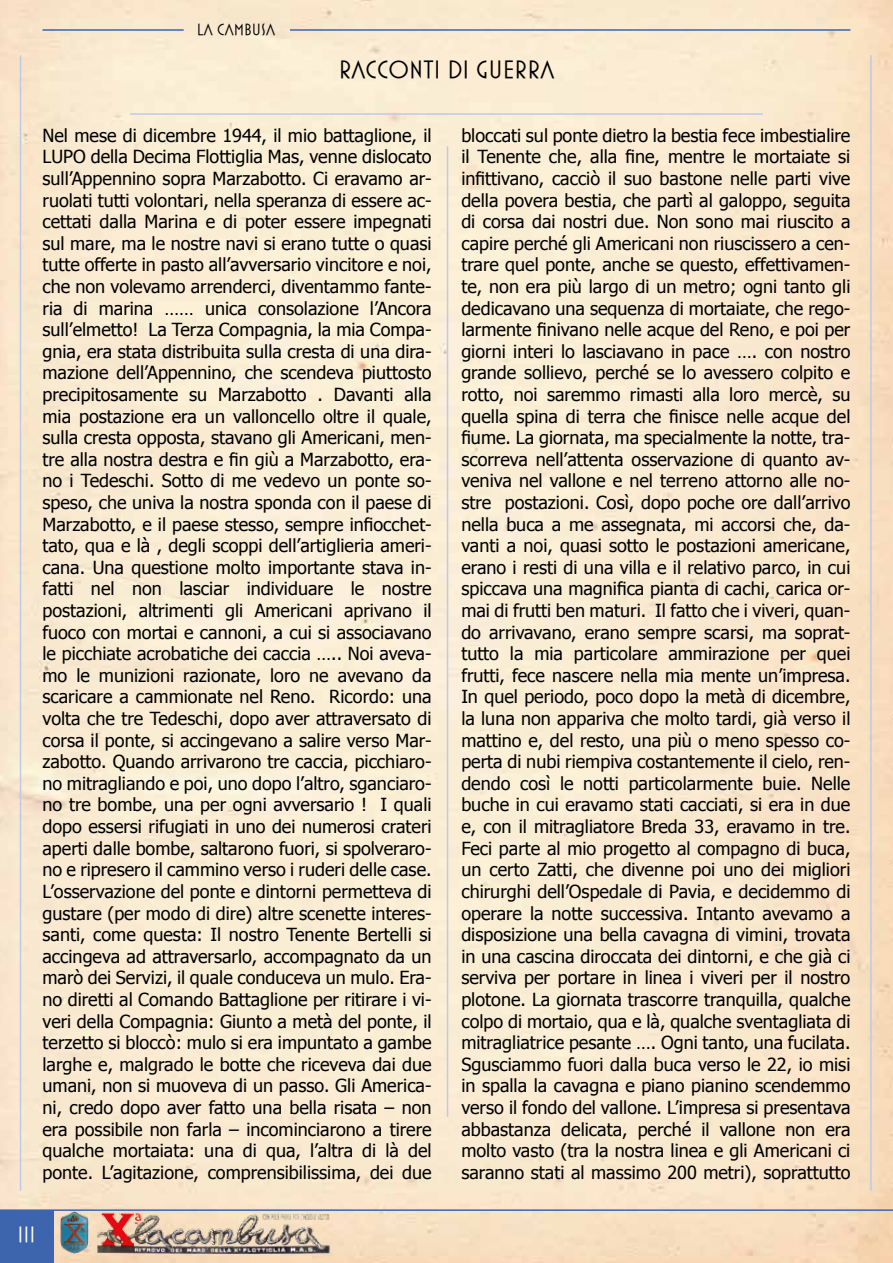
<style>
.page{position:relative;width:893px;height:1263px;background:#fff}
.page>*{position:absolute;margin:0;border:0;box-sizing:border-box;transform-origin:0 0}
.t1{font:25.5px "Mostra Three";color:#000}
.t2{font:22.5px "Mostra Three";color:#fff}
.t3{font:18px/21.6px "Tahoma";color:#000;text-align:justify}
.t4{font:16.5px "Mostra Three";color:#000}
</style>
<div class="page">
<img style="left:0;top:0;width:893px;height:1263px">
<hr style="left:0;top:1209px;width:893px;height:2px;background:#3d65ae">
<img style="left:96px;top:1211px;width:236px;height:42px">
<img style="left:61px;top:1211px;width:28px;height:42px">
<div style="left:0;top:1211px;width:53px;height:52px;background:#3d65ae"></div>
<hr style="left:290px;top:29px;width:560px;height:2px;background:#3d65ae">
<hr style="left:43px;top:29px;width:141px;height:2px;background:#3d65ae">
<hr style="left:447px;top:146px;width:1px;height:971px;background:#bfc9e8">
<hr style="left:870px;top:55px;width:2px;height:1136px;background:#bfc9e8">
<hr style="left:20px;top:55px;width:1px;height:1136px;background:#bfc9e8">
<hr style="left:130px;top:113px;width:633px;height:2px;background:#bfc9e8">
<p class="t4" style="left:197px;top:20px;width:80px">LA CAMBUSA</p>
<h1 class="t1" style="left:339px;top:56px;width:217px">RACCONTI DI GUERRA</h1>
<p class="t3" style="left:43px;top:124px;width:391px">Nel mese di dicembre 1944, il mio battaglione, il LUPO della Decima Flottiglia Mas, venne dislocato sull’Appennino sopra Marzabotto. Ci eravamo ar&shy;ruolati tutti volontari, nella speranza di essere ac&shy;cettati dalla Marina e di poter essere impegnati sul mare, ma le nostre navi si erano tutte o quasi tutte offerte in pasto all’avversario vincitore e noi, che non volevamo arrenderci, diventammo fante&shy;ria di marina …… unica consolazione l’Ancora sull’elmetto! La Terza Compagnia, la mia Compa&shy;gnia, era stata distribuita sulla cresta di una dira&shy;mazione dell’Appennino, che scendeva piuttosto precipitosamente su Marzabotto . Davanti alla mia postazione era un valloncello oltre il quale, sulla cresta opposta, stavano gli Americani, men&shy;tre alla nostra destra e fin giù a Marzabotto, era&shy;no i Tedeschi. Sotto di me vedevo un ponte so&shy;speso, che univa la nostra sponda con il paese di Marzabotto, e il paese stesso, sempre infiocchet&shy;tato, qua e là , degli scoppi dell’artiglieria ameri&shy;cana. Una questione molto importante stava in&shy;fatti nel non lasciar individuare le nostre postazioni, altrimenti gli Americani aprivano il fuoco con mortai e cannoni, a cui si associavano le picchiate acrobatiche dei caccia ….. Noi aveva&shy;mo le munizioni razionate, loro ne avevano da scaricare a cammionate nel Reno. Ricordo: una volta che tre Tedeschi, dopo aver attraversato di corsa il ponte, si accingevano a salire verso Mar&shy;zabotto. Quando arrivarono tre caccia, picchiaro&shy;no mitragliando e poi, uno dopo l’altro, sganciaro&shy;no tre bombe, una per ogni avversario ! I quali dopo essersi rifugiati in uno dei numerosi crateri aperti dalle bombe, saltarono fuori, si spolveraro&shy;no e ripresero il cammino verso i ruderi delle case.<br>L’osservazione del ponte e dintorni permetteva di gustare (per modo di dire) altre scenette interes&shy;santi, come questa: Il nostro Tenente Bertelli si accingeva ad attraversarlo, accompagnato da un marò dei Servizi, il quale conduceva un mulo. Era&shy;no diretti al Comando Battaglione per ritirare i vi&shy;veri della Compagnia: Giunto a metà del ponte, il terzetto si bloccò: mulo si era impuntato a gambe larghe e, malgrado le botte che riceveva dai due umani, non si muoveva di un passo. Gli America&shy;ni, credo dopo aver fatto una bella risata – non era possibile non farla – incominciarono a tirere qualche mortaiata: una di qua, l’altra di là del ponte. L’agitazione, comprensibilissima, dei due</p>
<p class="t3" style="left:461px;top:124px;width:391px">bloccati sul ponte dietro la bestia fece imbestialire il Tenente che, alla fine, mentre le mortaiate si infittivano, cacciò il suo bastone nelle parti vive della povera bestia, che partì al galoppo, seguita di corsa dai nostri due. Non sono mai riuscito a capire perché gli Americani non riuscissero a cen&shy;trare quel ponte, anche se questo, effettivamen&shy;te, non era più largo di un metro; ogni tanto gli dedicavano una sequenza di mortaiate, che rego&shy;larmente finivano nelle acque del Reno, e poi per giorni interi lo lasciavano in pace …. con nostro grande sollievo, perché se lo avessero colpito e rotto, noi saremmo rimasti alla loro mercè, su quella spina di terra che finisce nelle acque del fiume. La giornata, ma specialmente la notte, tra&shy;scorreva nell’attenta osservazione di quanto av&shy;veniva nel vallone e nel terreno attorno alle no&shy;stre postazioni. Così, dopo poche ore dall’arrivo nella buca a me assegnata, mi accorsi che, da&shy;vanti a noi, quasi sotto le postazioni americane, erano i resti di una villa e il relativo parco, in cui spiccava una magnifica pianta di cachi, carica or&shy;mai di frutti ben maturi. Il fatto che i viveri, quan&shy;do arrivavano, erano sempre scarsi, ma soprat&shy;tutto la mia particolare ammirazione per quei frutti, fece nascere nella mia mente un’impresa.<br>In quel periodo, poco dopo la metà di dicembre, la luna non appariva che molto tardi, già verso il mattino e, del resto, una più o meno spesso co&shy;perta di nubi riempiva costantemente il cielo, ren&shy;dendo così le notti particolarmente buie. Nelle buche in cui eravamo stati cacciati, si era in due e, con il mitragliatore Breda 33, eravamo in tre.<br>Feci parte al mio progetto al compagno di buca, un certo Zatti, che divenne poi uno dei migliori chirurghi dell’Ospedale di Pavia, e decidemmo di operare la notte successiva. Intanto avevamo a disposizione una bella cavagna di vimini, trovata in una cascina diroccata dei dintorni, e che già ci serviva per portare in linea i viveri per il nostro plotone. La giornata trascorre tranquilla, qualche colpo di mortaio, qua e là, qualche sventagliata di mitragliatrice pesante …. Ogni tanto, una fucilata.<br>Sgusciammo fuori dalla buca verso le 22, io misi in spalla la cavagna e piano pianino scendemmo verso il fondo del vallone. L’impresa si presentava abbastanza delicata, perché il vallone non era molto vasto (tra la nostra linea e gli Americani ci saranno stati al massimo 200 metri), soprattutto</p>
<p class="t2" style="left:18px;top:1222px;width:20px">III</p>
</div>
